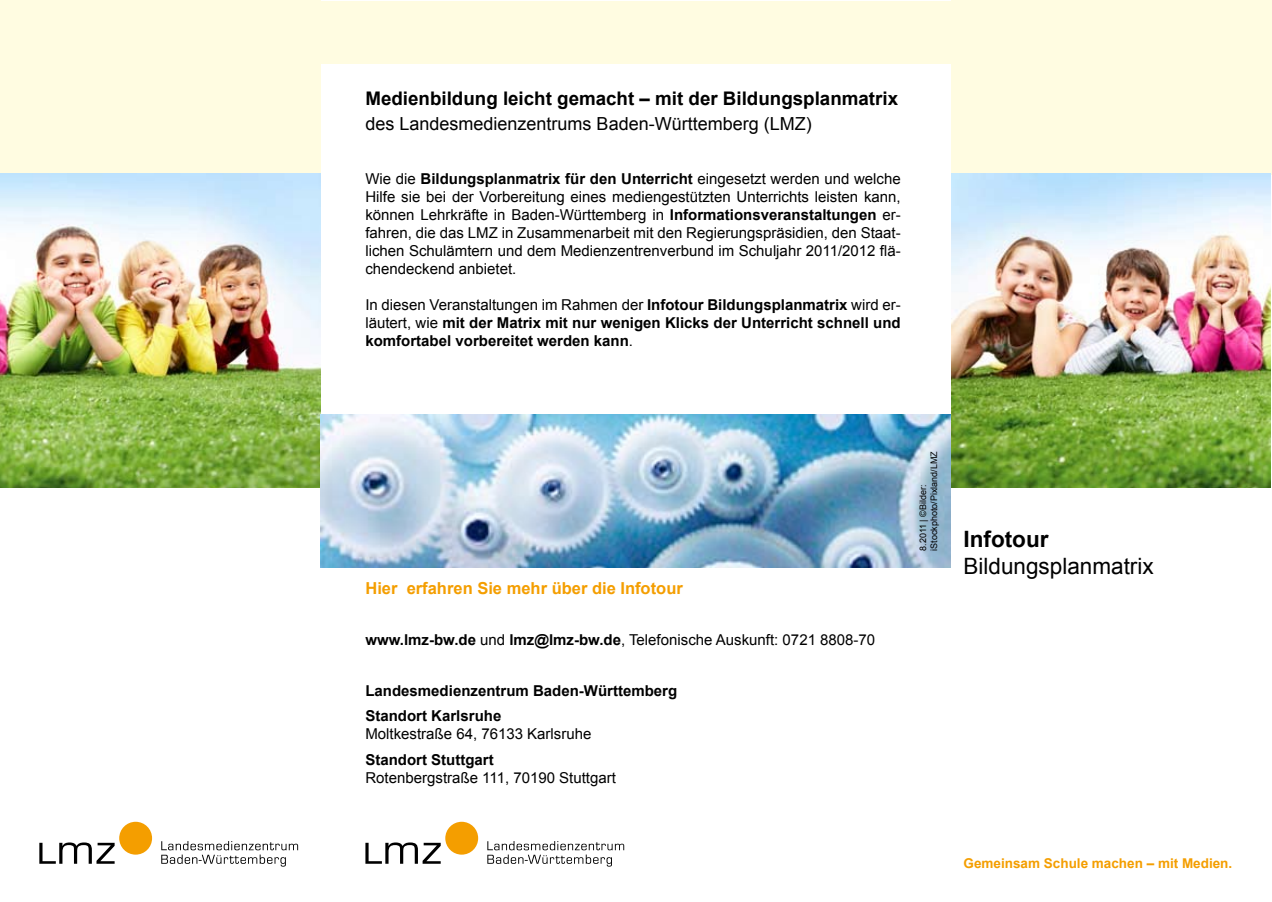
<style>
.page{position:relative;width:1272px;height:902px;background:#fff}
.page>*{position:absolute;margin:0;border:0;box-sizing:border-box;transform-origin:0 0}
.t1{font:22.5px "Arial";color:#000}
.t2{font:700 22.5px "Arial";color:#000}
.t3{font:700 18.75px "Arial";color:#000}
.t4{font:18px "Arial";color:#000}
.t5{font:700 16.5px "Arial";color:#f49e00}
.t6{font:15px/18px "Arial";color:#000;text-align:justify}
.t7{font:700 15px/18px "Arial";color:#000}
.t8{font:700 13.5px "Arial";color:#f49e00}
.t9{font:9px/10.8px "Arial";color:#000}
.s1{font-weight:700}
.s2{font-weight:400}
</style>
<div class="page">
<div style="left:0;top:0;width:320px;height:173px;background:#fffce1"></div>
<div style="left:951px;top:0;width:320px;height:174px;background:#fffce1"></div>
<div style="left:119px;top:821px;width:33px;height:33px;background:#f49e00;border-radius:50%"></div>
<svg style="left:39px;top:842px;width:76px;height:21px"></svg>
<svg style="left:161px;top:841px;width:137px;height:25px"></svg>
<img style="left:0;top:173px;width:320px;height:315px">
<img style="left:951px;top:173px;width:319px;height:314px">
<div style="left:445px;top:821px;width:33px;height:33px;background:#f49e00;border-radius:50%"></div>
<svg style="left:365px;top:842px;width:75px;height:21px"></svg>
<svg style="left:487px;top:841px;width:137px;height:25px"></svg>
<img style="left:320px;top:415px;width:630px;height:152px">
<div style="left:311px;top:1px;width:669px;height:63px;background:#fffce1"></div>
<p class="t3" style="left:365px;top:86px;width:534px">Medienbildung leicht gemacht – mit der Bildungsplanmatrix</p>
<p class="t4" style="left:365px;top:112px;width:448px">des Landesmedienzentrums Baden-Württemberg (LMZ)</p>
<p class="t6" style="left:365px;top:170px;width:537px">Wie die <span class="s1">Bildungsplanmatrix für den Unterricht</span> eingesetzt werden und welche Hilfe sie bei der Vorbereitung eines mediengestützten Unterrichts leisten kann, können Lehrkräfte in Baden-Württemberg in <span class="s1">Informationsveranstaltungen</span> er&shy;fahren, die das LMZ in Zusammenarbeit mit den Regierungspräsidien, den Staat&shy;lichen Schulämtern und dem Medienzentrenverbund im Schuljahr 2011/2012 flä&shy;chendeckend anbietet.</p>
<p class="t7" style="left:365px;top:296px;width:537px;text-align:justify"><span class="s2">In diesen Veranstaltungen im Rahmen der</span> Infotour Bildungsplanmatrix <span class="s2">wird er&shy;läutert, wie</span> mit der Matrix mit nur wenigen Klicks der Unterricht schnell und komfortabel vorbereitet werden kann<span class="s2">.</span></p>
<p class="t5" style="left:365px;top:577px;width:319px">Hier erfahren Sie mehr über die Infotour</p>
<p class="t6" style="left:365px;top:630px;width:511px"><span class="s1">www.lmz-bw.de</span> und <span class="s1">lmz@lmz-bw.de</span>, Telefonische Auskunft: 0721 8808-70</p>
<p class="t7" style="left:365px;top:678px;width:313px;line-height:25.5px">Landesmedienzentrum Baden-Württemberg<br>Standort Karlsruhe</p>
<p class="t6" style="left:365px;top:725px;width:227px">Moltkestraße 64, 76133 Karlsruhe</p>
<p class="t7" style="left:365px;top:751px;width:130px">Standort Stuttgart</p>
<p class="t6" style="left:365px;top:768px;width:252px">Rotenbergstraße 111, 70190 Stuttgart</p>
<p class="t9" style="left:917px;top:551px;width:101px;rotate:-90deg">8.2011 | ©Bilder: iStockphoto/Pixland/LMZ</p>
<h1 class="t2" style="left:963px;top:524px;width:86px">Infotour</h1>
<h1 class="t1" style="left:963px;top:551px;width:192px">Bildungsplanmatrix</h1>
<p class="t8" style="left:963px;top:854px;width:270px">Gemeinsam Schule machen – mit Medien.</p>
</div>
